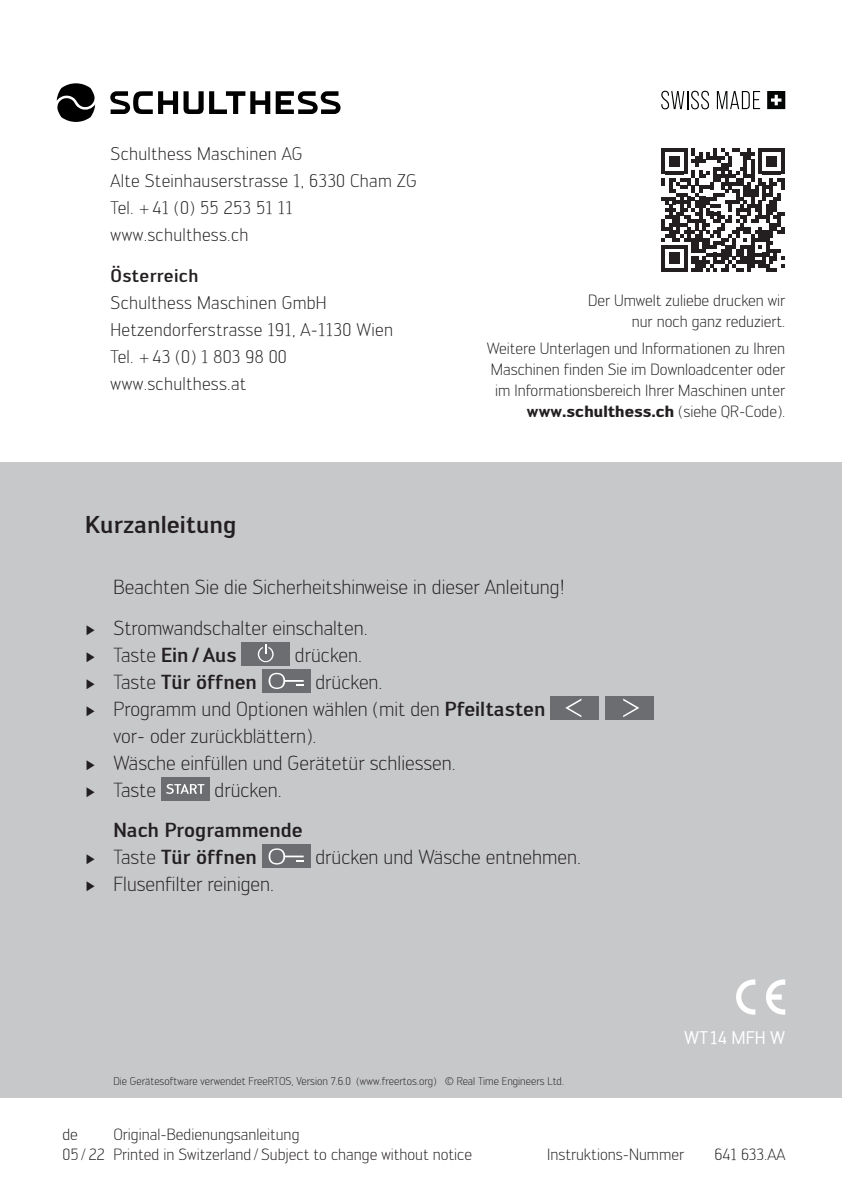
<style>
.page{position:relative;width:842px;height:1191px;background:#fff}
.page>*{position:absolute;margin:0;border:0;box-sizing:border-box;transform-origin:0 0}
.t1{font:500 24px "Engel";color:#231f20}
.t2{font:300 20px/40.4px "Engel";color:#231f20}
.t3{font:500 20px/27px "Engel";color:#231f20}
.t4{font:300 18px/27px "Engel";letter-spacing:.015em;color:#231f20}
.t5{font:500 18px "Engel";letter-spacing:.015em;color:#231f20}
.t6{font:18px "Engel";color:#fff}
.t7{font:300 16px/21px "Engel";color:#231f20;text-align:right}
.t8{font:300 11px "Engel";color:#231f20}
.s1{font-weight:700}
.s2{font-family:"Century";font-weight:400;font-size:14px}
.s3{font-weight:300}
.s4{font-weight:500}
</style>
<div class="page">
<div style="left:0;top:462px;width:842px;height:635px;background:#c7c8ca"></div>
<svg style="left:736px;top:979px;width:19px;height:35px"></svg>
<svg style="left:766px;top:979px;width:19px;height:35px"></svg>
<div style="left:241px;top:642px;width:49px;height:23px;background:#6c6d70"></div>
<svg style="left:258px;top:644px;width:16px;height:18px"></svg>
<div style="left:262px;top:669px;width:48px;height:23px;background:#6c6d70"></div>
<svg style="left:269px;top:673px;width:35px;height:16px"></svg>
<div style="left:550px;top:696px;width:49px;height:23px;background:#6c6d70"></div>
<svg style="left:565px;top:699px;width:16px;height:18px"></svg>
<div style="left:606px;top:696px;width:48px;height:23px;background:#6c6d70"></div>
<svg style="left:623px;top:698px;width:16px;height:19px"></svg>
<div style="left:161px;top:777px;width:48px;height:23px;background:#6c6d70"></div>
<svg style="left:166px;top:784px;width:38px;height:10px"></svg>
<div style="left:262px;top:844px;width:48px;height:24px;background:#6c6d70"></div>
<svg style="left:269px;top:848px;width:35px;height:16px"></svg>
<svg style="left:184px;top:91px;width:86px;height:23px"></svg>
<svg style="left:110px;top:91px;width:68px;height:23px"></svg>
<svg style="left:276px;top:91px;width:65px;height:23px"></svg>
<svg style="left:57px;top:83px;width:39px;height:39px"></svg>
<svg style="left:767px;top:91px;width:18px;height:18px"></svg>
<svg style="left:661px;top:91px;width:48px;height:18px"></svg>
<svg style="left:717px;top:91px;width:43px;height:18px"></svg>
<svg style="left:661px;top:148px;width:123px;height:123px"></svg>
<p class="t4" style="left:111px;top:140px;width:308px">Schulthess Maschinen AG<br>Alte Steinhauserstrasse 1, 6330 Cham ZG<br>Tel. + 41 (0) 55 253 51 11 www.schulthess.ch</p>
<p class="t5" style="left:111px;top:265px;width:89px">Österreich</p>
<p class="t4" style="left:111px;top:289px;width:284px">Schulthess Maschinen GmbH<br>Hetzendorferstrasse 191, A-1130 Wien<br>Tel. + 43 (0) 1 803 98 00 www.schulthess.at</p>
<h1 class="t1" style="left:85px;top:511px;width:153px">Kurzanleitung</h1>
<p class="t7" style="left:588px;top:290px;width:199px">Der Umwelt zuliebe drucken wir nur noch ganz reduziert.</p>
<p class="t7" style="left:487px;top:338px;width:300px">Weitere Unterlagen und Informationen zu Ihren Maschinen finden Sie im Downloadcenter oder im Informationsbereich Ihrer Maschinen unter <span class="s1">www.schulthess.ch</span> (siehe QR-Code).</p>
<p class="t2" style="left:85px;top:567px;width:481px;text-indent:28px">Beachten Sie die Sicherheitshinweise in dieser Anleitung! <span class="s2">►</span> Stromwandschalter einschalten.</p>
<p class="t3" style="left:85px;top:641px;width:153px"><span class="s2">►</span> <span class="s3">Taste</span> Ein/Aus</p>
<p class="t2" style="left:295px;top:634px;width:69px">drücken.</p>
<p class="t3" style="left:85px;top:668px;width:173px"><span class="s2">►</span> <span class="s3">Taste</span> Tür öffnen</p>
<p class="t2" style="left:315px;top:661px;width:69px">drücken.</p>
<p class="t2" style="left:85px;top:688px;width:462px"><span class="s2">►</span> Programm und Optionen wählen (mit den <span class="s4">Pfeiltasten</span></p>
<p class="t2" style="left:113px;top:715px;width:205px">vor- oder zurückblättern).</p>
<p class="t2" style="left:85px;top:742px;width:372px"><span class="s2">►</span> Wäsche einfüllen und Gerätetür schliessen.</p>
<p class="t2" style="left:85px;top:769px;width:72px"><span class="s2">►</span> Taste</p>
<p class="t2" style="left:214px;top:769px;width:69px">drücken.</p>
<p class="t3" style="left:85px;top:816px;width:219px;text-indent:28px">Nach Programmende <span class="s2">►</span> <span class="s3">Taste</span> Tür öffnen</p>
<p class="t2" style="left:315px;top:837px;width:267px">drücken und Wäsche entnehmen.</p>
<p class="t2" style="left:85px;top:864px;width:190px"><span class="s2">►</span> Flusenfilter reinigen.</p>
<p class="t8" style="left:113px;top:1075px;width:452px">Die Gerätesoftware verwendet FreeRTOS, Version 7.6.0 (www.freertos.org) © Real Time Engineers Ltd.</p>
<p class="t6" style="left:684px;top:1027px;width:102px">WT 14 MFH W</p>
<p class="t7" style="left:62px;top:1124px;width:411px;line-height:20px;text-align:left;text-indent:51px">Original-Bedienungsanleitung<br>05/22 Printed in Switzerland /Subject to change without notice</p>
<p class="t7" style="left:62px;top:1124px;width:17px">de</p>
<p class="t7" style="left:547px;top:1144px;width:139px">Instruktions-Nummer</p>
<p class="t7" style="left:715px;top:1144px;width:72px">641 633.AA</p>
</div>
